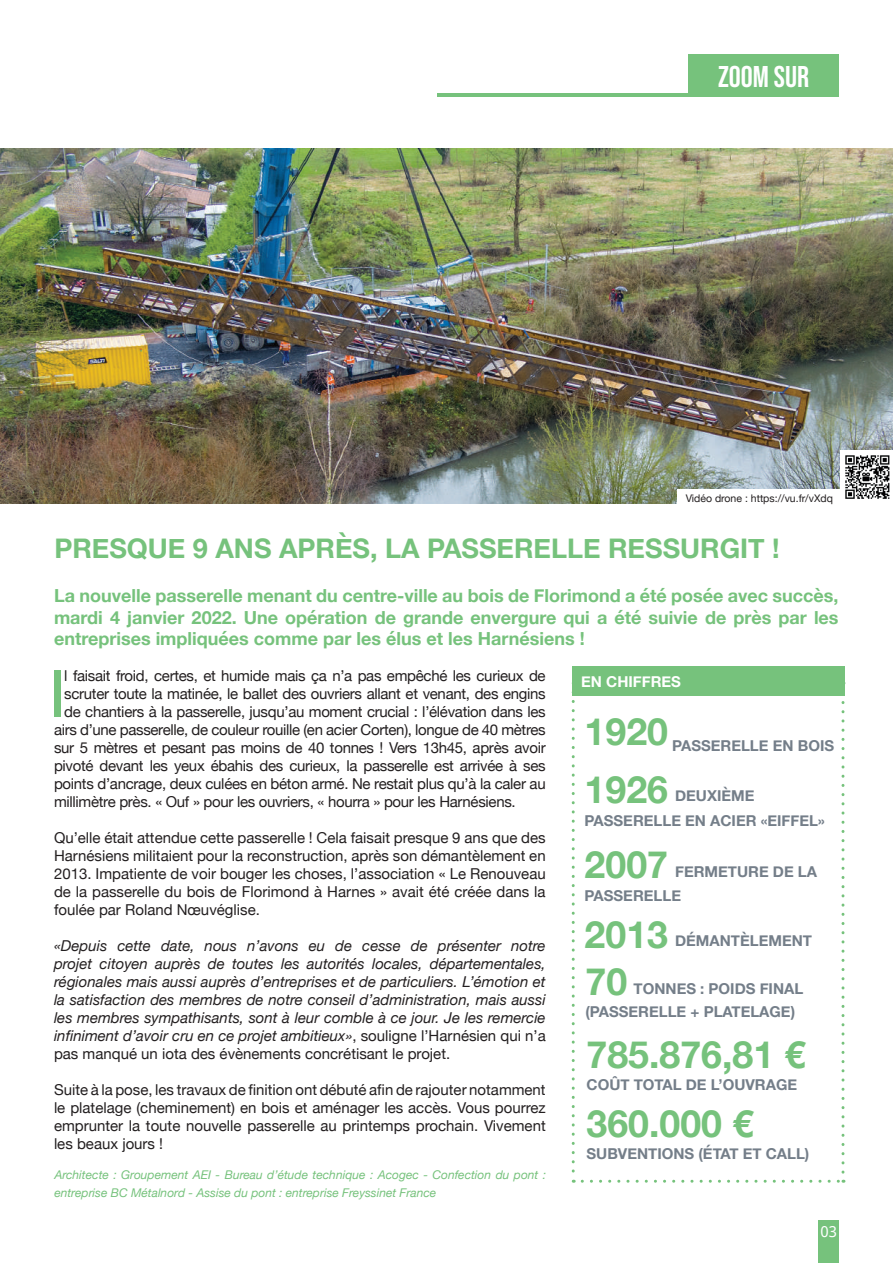
<style>
.page{position:relative;width:893px;height:1263px;background:#fff}
.page>*{position:absolute;margin:0;border:0;box-sizing:border-box;transform-origin:0 0}
.t1{font:65.4px "Helvetica Neue";color:#76c27c}
.t2{font:700 37.5px "Helvetica Neue";color:#76c27c}
.t3{font:30px "Bebas Neue";color:#fff}
.t4{font:700 27px "Helvetica Neue";color:#76c27c}
.t5{font:700 18px/21.6px "Helvetica Neue";color:#76c27c;text-align:justify}
.t6{font:15px/18px "Helvetica Neue";letter-spacing:-.02em;color:#231f20;text-align:justify}
.t7{font:italic 15px/18px "Helvetica Neue";color:#231f20;text-align:justify}
.t8{font:700 15px/24.3px "Helvetica Neue";color:#747e89}
.t9{font:700 15px "Helvetica Neue";color:#fff}
.t10{font:15px "Droid Sans";color:#fff}
.t11{font:italic 12px/18px "Helvetica Neue";color:#76c27c}
.t12{font:10.5px "Helvetica Neue";color:#231f20}
.s1{font-style:normal}
</style>
<div class="page">
<hr style="left:437px;top:94px;width:402px;height:3px;background:#76c27c">
<div style="left:688px;top:54px;width:151px;height:43px;background:#76c27c"></div>
<div style="left:819px;top:1221px;width:20px;height:42px;background:#76c27c"></div>
<img style="left:0;top:149px;width:893px;height:355px">
<svg style="left:572px;top:700px;width:3px;height:483px"></svg>
<svg style="left:582px;top:1180px;width:262px;height:3px"></svg>
<svg style="left:841px;top:701px;width:3px;height:471px"></svg>
<div style="left:572px;top:666px;width:272px;height:30px;background:#76c27c"></div>
<img style="left:840px;top:450px;width:53px;height:54px">
<div style="left:677px;top:489px;width:163px;height:15px;background:#fff"></div>
<h3 class="t3" style="left:718px;top:59px;width:93px">ZOOM SUR</h3>
<p class="t12" style="left:686px;top:492px;width:149px">Vidéo drone : https://vu.fr/vXdq</p>
<h3 class="t4" style="left:54px;top:527px;width:727px">PRESQUE 9 ANS APRÈS, LA PASSERELLE RESSURGIT !</h3>
<p class="t5" style="left:54px;top:585px;width:786px">La nouvelle passerelle menant du centre-ville au bois de Florimond a été posée avec succès, mardi 4 janvier 2022. Une opération de grande envergure qui a été suivie de près par les entreprises impliquées comme par les élus et les Harnésiens !</p>
<h1 class="t1" style="left:49px;top:655px;width:18px">I</h1>
<p class="t6" style="left:64px;top:666px;width:483px">l faisait froid, certes, et humide mais ça n’a pas empêché les curieux de</p>
<p class="t6" style="left:64px;top:684px;width:483px">scruter toute la matinée, le ballet des ouvriers allant et venant, des engins</p>
<p class="t6" style="left:64px;top:702px;width:483px">de chantiers à la passerelle, jusqu’au moment crucial : l’élévation dans les</p>
<p class="t6" style="left:54px;top:720px;width:493px">airs d’une passerelle, de couleur rouille (en acier Corten), longue de 40 mètres</p>
<p class="t6" style="left:54px;top:738px;width:493px">sur 5 mètres et pesant pas moins de 40 tonnes ! Vers 13h45, après avoir</p>
<p class="t6" style="left:54px;top:756px;width:493px">pivoté devant les yeux ébahis des curieux, la passerelle est arrivée à ses</p>
<p class="t6" style="left:54px;top:774px;width:493px">points d’ancrage, deux culées en béton armé. Ne restait plus qu’à la caler au</p>
<p class="t6" style="left:54px;top:792px;width:463px">millimètre près. « Ouf » pour les ouvriers, « hourra » pour les Harnésiens.</p>
<p class="t6" style="left:54px;top:828px;width:493px">Qu’elle était attendue cette passerelle ! Cela faisait presque 9 ans que des Harnésiens militaient pour la reconstruction, après son démantèlement en 2013. Impatiente de voir bouger les choses, l’association « Le Renouveau de la passerelle du bois de Florimond à Harnes » avait été créée dans la foulée par Roland Nœuvéglise.</p>
<p class="t7" style="left:54px;top:936px;width:493px">«Depuis cette date, nous n’avons eu de cesse de présenter notre projet citoyen auprès de toutes les autorités locales, départementales, régionales mais aussi auprès d’entreprises et de particuliers. L’émotion et la satisfaction des membres de notre conseil d’administration, mais aussi les membres sympathisants, sont à leur comble à ce jour. Je les remercie infiniment d’avoir cru en ce projet ambitieux»<span class="s1">, souligne l’Harnésien qui n’a pas manqué un iota des évènements concrétisant le projet.</span></p>
<p class="t6" style="left:54px;top:1080px;width:493px">Suite à la pose, les travaux de finition ont débuté afin de rajouter notamment le platelage (cheminement) en bois et aménager les accès. Vous pourrez emprunter la toute nouvelle passerelle au printemps prochain. Vivement les beaux jours !</p>
<p class="t11" style="left:54px;top:1165px;width:493px">Architecte : Groupement AEI - Bureau d’étude technique : Acogec - Confection du pont : entreprise BC Métalnord - Assise du pont : entreprise Freyssinet France</p>
<p class="t9" style="left:581px;top:670px;width:101px">EN CHIFFRES</p>
<h2 class="t2" style="left:585px;top:702px;width:85px">1920</h2>
<p class="t8" style="left:672px;top:733px;width:163px">PASSERELLE EN BOIS</p>
<h2 class="t2" style="left:585px;top:760px;width:85px">1926</h2>
<p class="t8" style="left:585px;top:784px;width:241px;text-indent:90px">DEUXIÈME<br>PASSERELLE EN ACIER «EIFFEL»</p>
<h2 class="t2" style="left:585px;top:836px;width:85px">2007</h2>
<p class="t8" style="left:585px;top:860px;width:234px;text-indent:90px">FERMETURE DE LA<br>PASSERELLE</p>
<h2 class="t2" style="left:585px;top:905px;width:85px">2013</h2>
<p class="t8" style="left:675px;top:929px;width:138px">DÉMANTÈLEMENT</p>
<h2 class="t2" style="left:585px;top:952px;width:43px">70</h2>
<p class="t8" style="left:585px;top:977px;width:219px;line-height:23.7px;text-indent:48px">TONNES : POIDS FINAL (PASSERELLE + PLATELAGE)</p>
<h2 class="t2" style="left:586px;top:1025px;width:220px">785.876,81 €</h2>
<p class="t8" style="left:586px;top:1073px;width:212px">COÛT TOTAL DE L’OUVRAGE</p>
<h2 class="t2" style="left:586px;top:1094px;width:168px">360.000 €</h2>
<p class="t8" style="left:586px;top:1142px;width:224px">SUBVENTIONS (ÉTAT ET CALL)</p>
<p class="t10" style="left:821px;top:1221px;width:18px">03</p>
</div>
